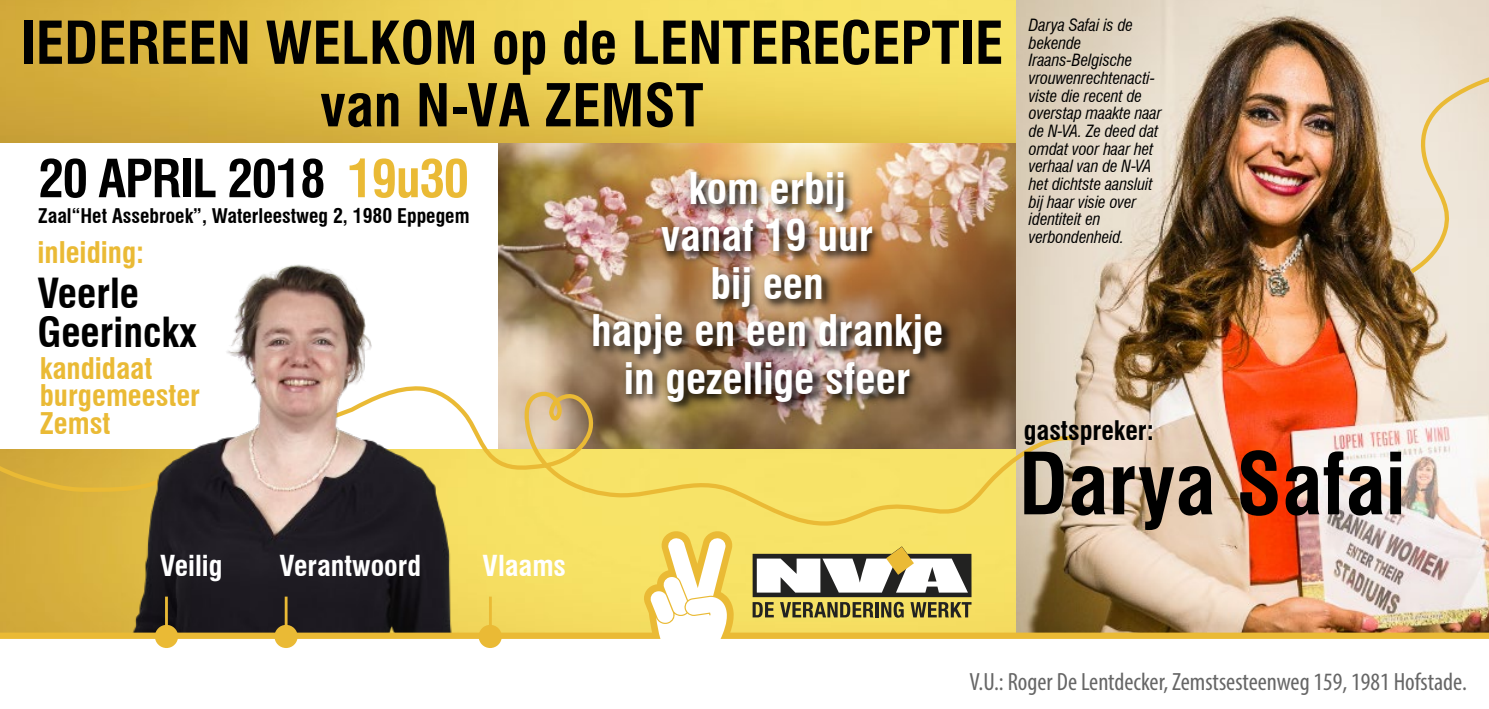
<style>
.page{position:relative;width:1489px;height:709px;background:#fff}
.page>*{position:absolute;margin:0;border:0;box-sizing:border-box;transform-origin:0 0}
.t1{font:700 condensed 83.25px "Swiss 721 BT";color:#000}
.t2{font:700 condensed 57.5px/62.5px "Swiss 721 BT";color:#000;text-align:center}
.t3{font:700 condensed 51.25px "Swiss 721 BT";letter-spacing:-.025em;color:#000}
.t4{font:700 condensed 42.5px/47.5px "Swiss 721 BT";color:#fff;text-align:center}
.t5{font:700 condensed 40.5px/38.8px "Swiss 721 BT";color:#000}
.t6{font:700 condensed 29.25px/27.5px "Swiss 721 BT";color:#eaba35}
.t7{font:700 condensed 28.25px "Swiss 721 BT";color:#fff}
.t8{font:700 condensed 26.25px "Swiss 721 BT";color:#000}
.t9{font:condensed 25px "Myriad Pro";color:#666}
.t10{font:700 condensed 19.75px "Swiss 721 BT";color:#000}
.t11{font:italic condensed 16.5px/17.8px "Swiss 721 BT";letter-spacing:-.01em;color:#000}
.s1{color:#eaba35}
</style>
<div class="page">
<img style="left:498px;top:143px;width:518px;height:236px">
<img style="left:0;top:0;width:1016px;height:143px">
<img style="left:1016px;top:0;width:472px;height:530px">
<svg style="left:0;top:379px;width:1075px;height:151px;background:#dbc570"></svg>
<img style="left:18px;top:264px;width:436px;height:266px">
<svg style="left:0;top:530px;width:1488px;height:109px;background:#b49d65"></svg>
<hr style="left:165px;top:596px;width:3px;height:40px;background:#eaba35">
<hr style="left:285px;top:596px;width:2px;height:40px;background:#eaba35">
<hr style="left:489px;top:596px;width:3px;height:40px;background:#eaba35">
<div style="left:155px;top:625px;width:23px;height:23px;background:#eaba35;border-radius:50%"></div>
<div style="left:274px;top:625px;width:23px;height:23px;background:#eaba35;border-radius:50%"></div>
<div style="left:478px;top:625px;width:24px;height:23px;background:#eaba35;border-radius:50%"></div>
<svg style="left:1407px;top:69px;width:81px;height:207px;background:#ece1cc"></svg>
<img style="left:584px;top:158px;width:375px;height:263px">
<h2 class="t2" style="left:20px;top:12px;width:984px">IEDEREEN WELKOM op de LENTERECEPTIE van N-VA ZEMST</h2>
<h3 class="t3" style="left:38px;top:148px;width:432px">20 APRIL 2018 <span class="s1">19u30</span></h3>
<p class="t10" style="left:38px;top:204px;width:433px">Zaal“Het Assebroek”, Waterleestweg 2, 1980 Eppegem</p>
<h3 class="t4" style="left:591px;top:164px;width:354px">kom erbij<br>vanaf 19 uur<br>bij een<br>hapje en een drankje in gezellige sfeer</h3>
<h3 class="t6" style="left:37px;top:239px;width:108px">inleiding:</h3>
<h3 class="t5" style="left:37px;top:274px;width:161px">Veerle<br>Geerinckx</h3>
<h3 class="t6" style="left:40px;top:354px;width:162px">kandidaat burgemeester<br>Zemst</h3>
<h3 class="t7" style="left:160px;top:549px;width:64px">Veilig</h3>
<h3 class="t7" style="left:279px;top:549px;width:143px">Verantwoord</h3>
<h3 class="t7" style="left:482px;top:549px;width:85px">Vlaams</h3>
<p class="t11" style="left:1028px;top:16px;width:134px">Darya Safai is de bekende<br>Iraans-Belgische vrouwenrechtenacti&shy;viste die recent de overstap maakte naar de N-VA. Ze deed dat omdat voor haar het verhaal van de N-VA het dichtste aansluit bij haar visie over identiteit en verbondenheid.</p>
<h3 class="t8" style="left:1023px;top:414px;width:132px">gastspreker:</h3>
<h1 class="t1" style="left:1018px;top:434px;width:388px">Darya Safai</h1>
<h3 class="t9" style="left:969px;top:667px;width:499px">V.U.: Roger De Lentdecker, Zemstsesteenweg 159, 1981 Hofstade.</h3>
</div>
